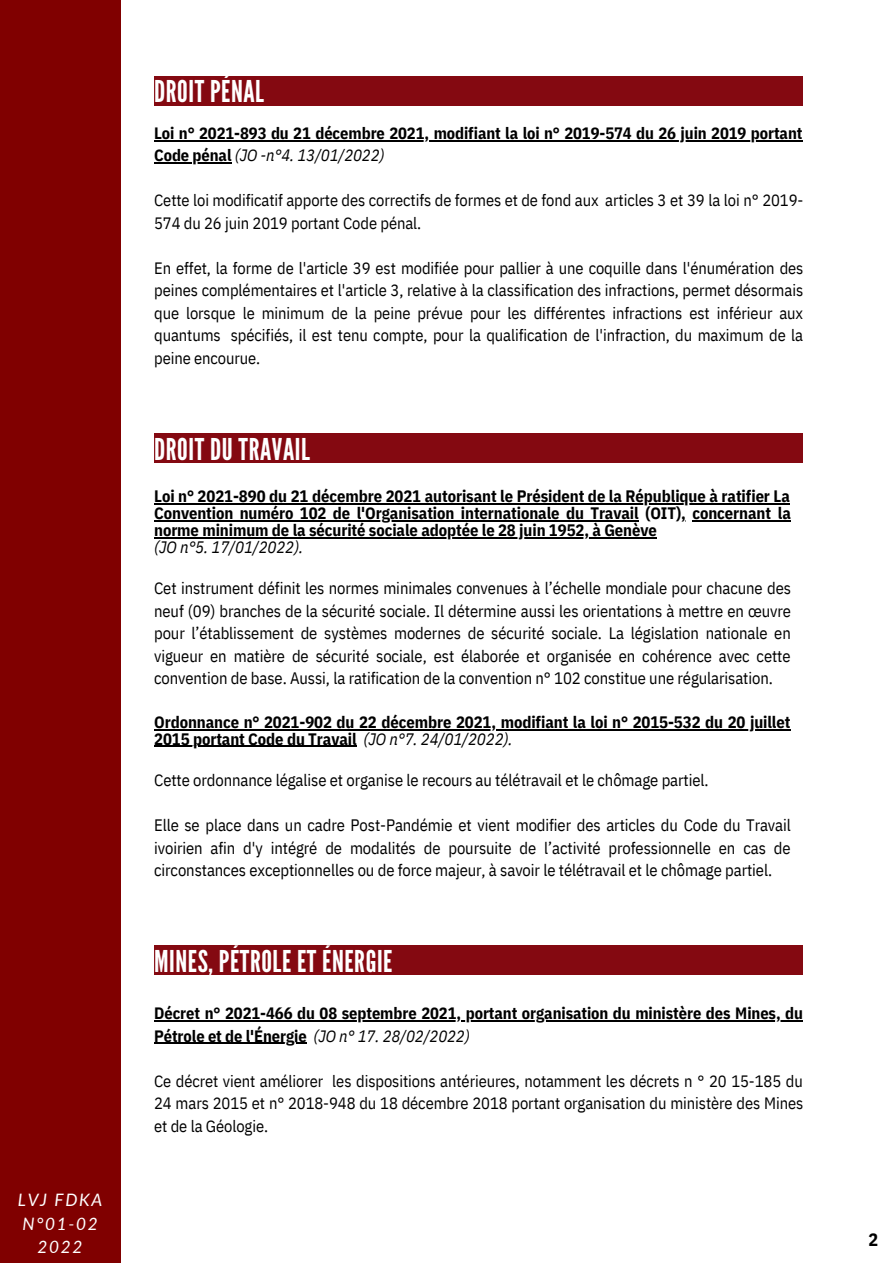
<style>
.page{position:relative;width:893px;height:1264px;background:#fff}
.page>*{position:absolute;margin:0;border:0;box-sizing:border-box;transform-origin:0 0}
.t1{font:30px "League Gothic";letter-spacing:.02em;color:#fff}
.t2{font:700 18px "IBM Plex Sans Cond";color:#000}
.t3{font:italic 17.1px/23.5px "Lato";letter-spacing:.1em;color:#fff;text-align:center}
.t4{font:16.5px/22.5px "IBM Plex Sans Cond";letter-spacing:-.005em;color:#000;text-align:justify}
.t5{font:700 16.5px/16.8px "IBM Plex Sans Cond";letter-spacing:-.005em;color:#000;text-align:justify}
.t6{font:italic 16.5px "IBM Plex Sans Cond";letter-spacing:-.005em;color:#000}
.t7{font:16.35px/22.5px "IBM Plex Sans Cond";letter-spacing:-.005em;color:#000;text-align:justify}
.t8{font:700 16.35px/22.5px "IBM Plex Sans Cond";letter-spacing:-.005em;color:#000}
.s1{font-weight:400;font-style:italic}
</style>
<div class="page">
<div style="left:154px;top:76px;width:648px;height:29px;background:#840911"></div>
<hr style="left:154px;top:140px;width:648px;height:1px;background:#000">
<hr style="left:154px;top:162px;width:77px;height:2px;background:#000">
<div style="left:0;top:0;width:120px;height:1262px;background:#800000"></div>
<hr style="left:154px;top:503px;width:635px;height:1px;background:#000">
<hr style="left:154px;top:520px;width:484px;height:1px;background:#000">
<hr style="left:692px;top:520px;width:98px;height:1px;background:#000">
<hr style="left:154px;top:537px;width:502px;height:1px;background:#000">
<div style="left:154px;top:433px;width:648px;height:29px;background:#840911"></div>
<hr style="left:154px;top:729px;width:636px;height:1px;background:#000">
<hr style="left:154px;top:746px;width:202px;height:1px;background:#000">
<div style="left:154px;top:945px;width:648px;height:30px;background:#840911"></div>
<hr style="left:154px;top:1020px;width:649px;height:1px;background:#000">
<hr style="left:154px;top:1042px;width:153px;height:1px;background:#000">
<p class="t3" style="left:18px;top:1187px;width:86px">LVJ FDKA<br>N°01-02<br>2022</p>
<h1 class="t1" style="left:154px;top:74px;width:111px">DROIT PÉNAL</h1>
<p class="t8" style="left:154px;top:121px;width:649px">Loi n° 2021-893 du 21 décembre 2021, modifiant la loi n° 2019-574 du 26 juin 2019 portant<br>Code pénal <span class="s1">(JO -n°4. 13/01/2022)</span></p>
<p class="t7" style="left:154px;top:189px;width:650px">Cette loi modificatif apporte des correctifs de formes et de fond aux articles 3 et 39 la loi n° 2019-<br>574 du 26 juin 2019 portant Code pénal.</p>
<p class="t7" style="left:154px;top:256px;width:650px">En effet, la forme de l'article 39 est modifiée pour pallier à une coquille dans l'énumération des peines complémentaires et l'article 3, relative à la classification des infractions, permet désormais que lorsque le minimum de la peine prévue pour les différentes infractions est inférieur aux quantums spécifiés, il est tenu compte, pour la qualification de l'infraction, du maximum de la peine encourue.</p>
<h1 class="t1" style="left:154px;top:431px;width:157px">DROIT DU TRAVAIL</h1>
<p class="t5" style="left:154px;top:487px;width:638px">Loi n° 2021-890 du 21 décembre 2021 autorisant le Président de la République à ratifier La Convention numéro 102 de l'Organisation internationale du Travail (OIT), concernant la norme minimum de la sécurité sociale adoptée le 28 juin 1952, à Genève</p>
<p class="t6" style="left:154px;top:536px;width:150px">(JO n°5. 17/01/2022).</p>
<p class="t4" style="left:154px;top:577px;width:638px">Cet instrument définit les normes minimales convenues à l’échelle mondiale pour chacune des neuf (09) branches de la sécurité sociale. Il détermine aussi les orientations à mettre en œuvre pour l’établissement de systèmes modernes de sécurité sociale. La législation nationale en vigueur en matière de sécurité sociale, est élaborée et organisée en cohérence avec cette convention de base. Aussi, la ratification de la convention n° 102 constitue une régularisation.</p>
<p class="t5" style="left:154px;top:713px;width:637px">Ordonnance n° 2021-902 du 22 décembre 2021, modifiant la loi n° 2015-532 du 20 juillet<br>2015 portant Code du Travail <span class="s1">(JO n°7. 24/01/2022).</span></p>
<p class="t4" style="left:154px;top:769px;width:556px">Cette ordonnance légalise et organise le recours au télétravail et le chômage partiel.</p>
<p class="t4" style="left:154px;top:814px;width:638px">Elle se place dans un cadre Post-Pandémie et vient modifier des articles du Code du Travail ivoirien afin d'y intégré de modalités de poursuite de l’activité professionnelle en cas de circonstances exceptionnelles ou de force majeur, à savoir le télétravail et le chômage partiel.</p>
<h1 class="t1" style="left:154px;top:944px;width:240px">MINES, PÉTROLE ET ÉNERGIE</h1>
<p class="t8" style="left:154px;top:1001px;width:650px">Décret n° 2021-466 du 08 septembre 2021, portant organisation du ministère des Mines, du<br>Pétrole et de l'Énergie <span class="s1">(JO n° 17. 28/02/2022)</span></p>
<p class="t7" style="left:154px;top:1069px;width:650px">Ce décret vient améliorer les dispositions antérieures, notamment les décrets n ° 20 15-185 du 24 mars 2015 et n° 2018-948 du 18 décembre 2018 portant organisation du ministère des Mines et de la Géologie.</p>
<p class="t2" style="left:868px;top:1227px;width:11px">2</p>
</div>
